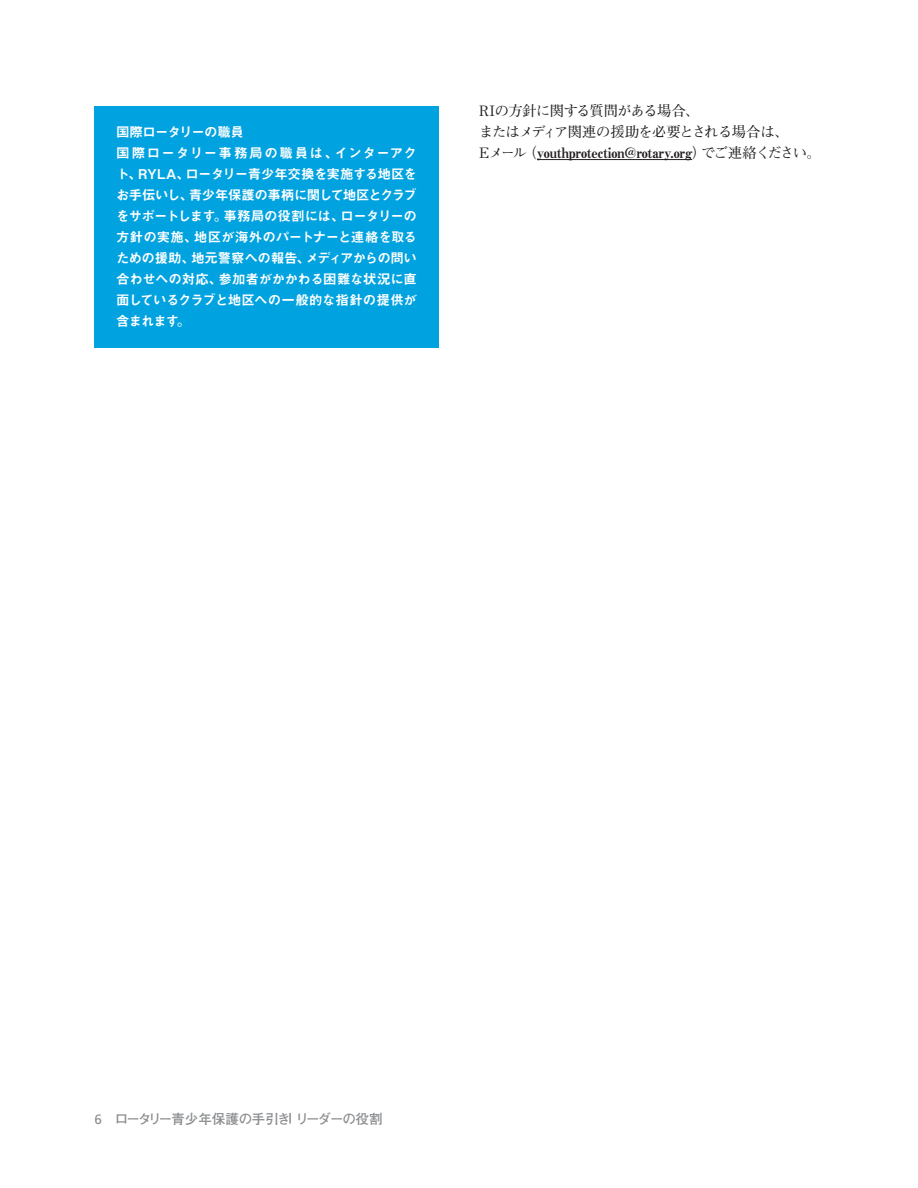
<style>
.page{position:relative;width:918px;height:1188px;background:#fff}
.page>*{position:absolute;margin:0;border:0;box-sizing:border-box;transform-origin:0 0}
.t1{font:14.25px "Midashi Min Pr 6 N MA31";letter-spacing:-.015em;color:#231f20}
.t2{font:700 14.25px/21px "Futo Min A101 Pr 6 N";letter-spacing:-.04em;color:#231f20}
.t3{font:13.5px/21px "Midashi Go Pr 6 N MB31";letter-spacing:-.03em;color:#fff}
.t4{font:700 13.5px "Futo Go B101 Pr 6 N";letter-spacing:-.065em;color:#898b8e}
.s1{font-family:"Futo Min A101 Pr 6 N";font-weight:700}
.s2{font-family:"Frutiger LT Std";font-weight:400}
</style>
<div class="page">
<svg style="left:289px;top:1113px;width:2px;height:11px"></svg>
<div style="left:94px;top:106px;width:345px;height:53px;background:#00a2e0"></div>
<div style="left:94px;top:127px;width:345px;height:221px;background:#00a2e0"></div>
<hr style="left:537px;top:159px;width:155px;height:1px;background:#231f20">
<p class="t3" style="left:116px;top:120px;width:303px">国際ロータリーの職員<br>国際ロータリー事務局の職員は、インターアクト、RYLA、ロータリー青少年交換を実施する地区をお手伝いし、青少年保護の事柄に関して地区とクラブをサポートします。事務局の役割には、ロータリーの方針の実施、地区が海外のパートナーと連絡を取るための援助、地元警察への報告、メディアからの問い合わせへの対応、参加者がかかわる困難な状況に直面しているクラブと地区への一般的な指針の提供が含まれます。</p>
<p class="t2" style="left:479px;top:99px;width:311px">RIの方針に関する質問がある場合、<br>またはメディア関連の援助を必要とされる場合は、</p>
<p class="t1" style="left:479px;top:141px;width:343px"><span class="s1">Eメール（</span>youthprotection@rotary.org<span class="s1">）でご連絡ください。</span></p>
<p class="t4" style="left:94px;top:1108px;width:290px"><span class="s2">6</span> ロータリー青少年保護の手引き リーダーの役割</p>
</div>
